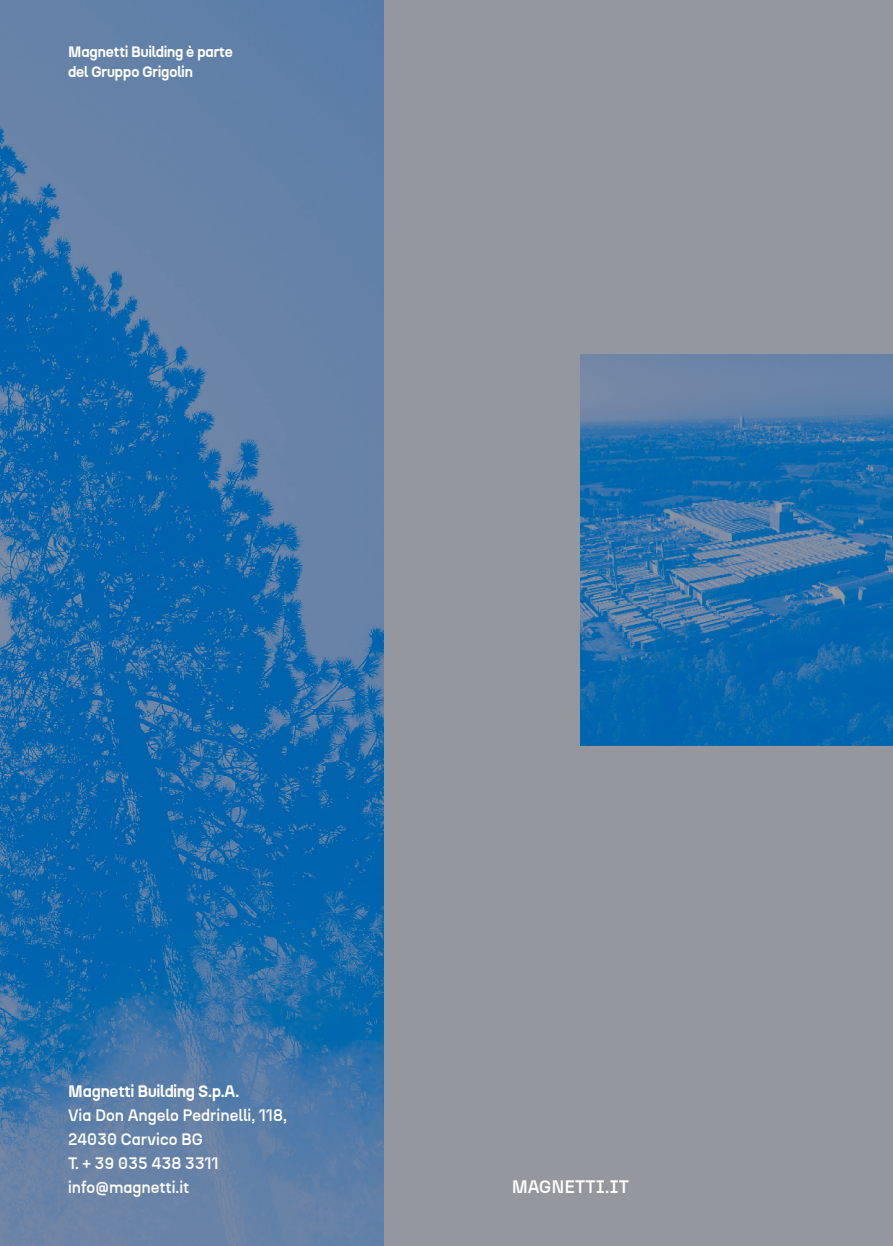
<style>
.page{position:relative;width:893px;height:1246px;background:#95979e}
.page>*{position:absolute;margin:0;border:0;box-sizing:border-box;transform-origin:0 0}
.t1{font:500 18px "N27";color:#fff}
.t2{font:500 16.5px/24px "N27";color:#fff}
.t3{font:700 16.5px "N27";color:#fff}
.t4{font:700 15px/19.5px "N27";color:#fff}
</style>
<div class="page">
<img style="left:0;top:0;width:383px;height:1246px">
<img style="left:581px;top:355px;width:312px;height:391px">
<p class="t4" style="left:68px;top:42px;width:166px">Magnetti Building è parte del Gruppo Grigolin</p>
<p class="t3" style="left:68px;top:1081px;width:173px">Magnetti Building S.p.A.</p>
<p class="t2" style="left:68px;top:1103px;width:220px">Via Don Angelo Pedrinelli, 118,<br>24030 Carvico BG</p>
<p class="t2" style="left:68px;top:1151px;width:152px">T. + 39 035 438 3311</p>
<p class="t2" style="left:68px;top:1175px;width:123px">info@magnetti.it</p>
<p class="t1" style="left:512px;top:1176px;width:119px">MAGNETTI.IT</p>
</div>
